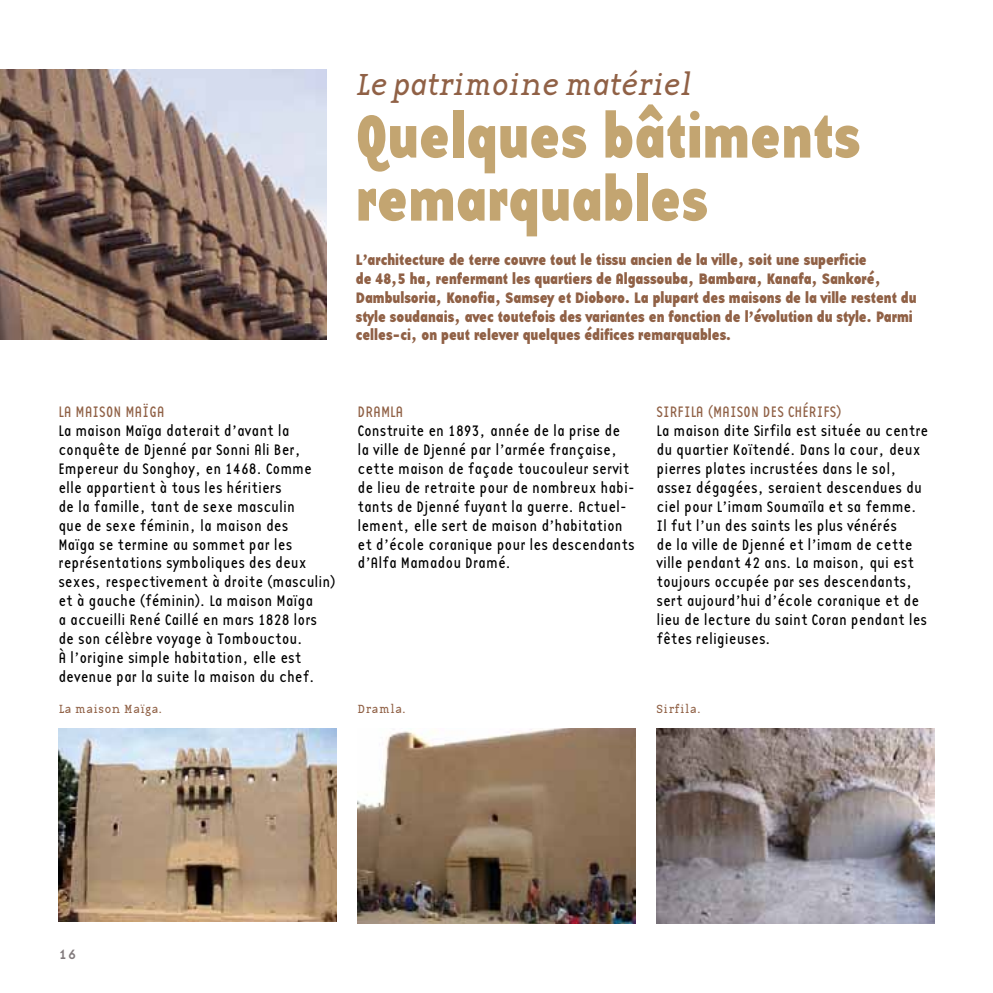
<style>
.page{position:relative;width:993px;height:993px;background:#fff}
.page>*{position:absolute;margin:0;border:0;box-sizing:border-box;transform-origin:0 0}
.t1{font:63px/63px "Base Twelve Sans B";color:#c3a571}
.t2{font:italic 31.5px "Base Twelve Serif";letter-spacing:-.05em;color:#906146}
.t3{font:15.75px/18.9px "Base Twelve Sans";color:#000}
.t4{font:15.75px/18.9px "Base Twelve Sans B";color:#906146}
.t5{font:15.75px "Base Twelve Sans";color:#906146}
.t6{font:14px "Base Nine";color:#817a7c}
.t7{font:12.25px "Base Twelve Serif";color:#906146}
</style>
<div class="page">
<img style="left:0;top:69px;width:326px;height:270px">
<img style="left:58px;top:728px;width:278px;height:193px">
<img style="left:357px;top:728px;width:278px;height:194px">
<img style="left:656px;top:728px;width:278px;height:194px">
<h2 class="t2" style="left:356px;top:64px;width:339px">Le patrimoine matériel</h2>
<h1 class="t1" style="left:356px;top:102px;width:505px">Quelques bâtiments remarquables</h1>
<p class="t4" style="left:356px;top:249px;width:562px">L’architecture de terre couvre tout le tissu ancien de la ville, soit une superficie<br>de 48,5 ha, renfermant les quartiers de Algassouba, Bambara, Kanafa, Sankoré, Dambulsoria, Konofia, Samsey et Dioboro. La plupart des maisons de la ville restent du style soudanais, avec toutefois des variantes en fonction de l’évolution du style. Parmi celles-ci, on peut relever quelques édifices remarquables.</p>
<p class="t5" style="left:58px;top:402px;width:108px">La maison Maïga</p>
<p class="t3" style="left:58px;top:421px;width:278px">La maison Maïga daterait d’avant la conquête de Djenné par Sonni Ali Ber, Empereur du Songhoy, en 1468. Comme elle appartient à tous les héritiers<br>de la famille, tant de sexe masculin<br>que de sexe féminin, la maison des<br>Maïga se termine au sommet par les représentations symboliques des deux sexes, respectivement à droite (masculin) et à gauche (féminin). La maison Maïga<br>a accueilli René Caillé en mars 1828 lors de son célèbre voyage à Tombouctou.<br>À l’origine simple habitation, elle est devenue par la suite la maison du chef.</p>
<p class="t5" style="left:357px;top:402px;width:47px">Dramla</p>
<p class="t3" style="left:357px;top:421px;width:278px">Construite en 1893, année de la prise de la ville de Djenné par l’armée française, cette maison de façade toucouleur servit de lieu de retraite pour de nombreux habi&shy;tants de Djenné fuyant la guerre. Actuel&shy;lement, elle sert de maison d’habitation et d’école coranique pour les descendants d’Alfa Mamadou Dramé.</p>
<p class="t5" style="left:656px;top:402px;width:187px">Sirfila (Maison des chérifs)</p>
<p class="t3" style="left:656px;top:421px;width:273px">La maison dite Sirfila est située au centre du quartier Koïtendé. Dans la cour, deux pierres plates incrustées dans le sol, assez dégagées, seraient descendues du ciel pour L’imam Soumaïla et sa femme.<br>Il fut l’un des saints les plus vénérés<br>de la ville de Djenné et l’imam de cette ville pendant 42 ans. La maison, qui est toujours occupée par ses descendants, sert aujourd’hui d’école coranique et de lieu de lecture du saint Coran pendant les fêtes religieuses.</p>
<p class="t7" style="left:58px;top:701px;width:106px">La maison Maïga.</p>
<p class="t7" style="left:357px;top:701px;width:51px">Dramla.</p>
<p class="t7" style="left:656px;top:701px;width:46px">Sirfila.</p>
<p class="t6" style="left:58px;top:944px;width:20px">16</p>
</div>
